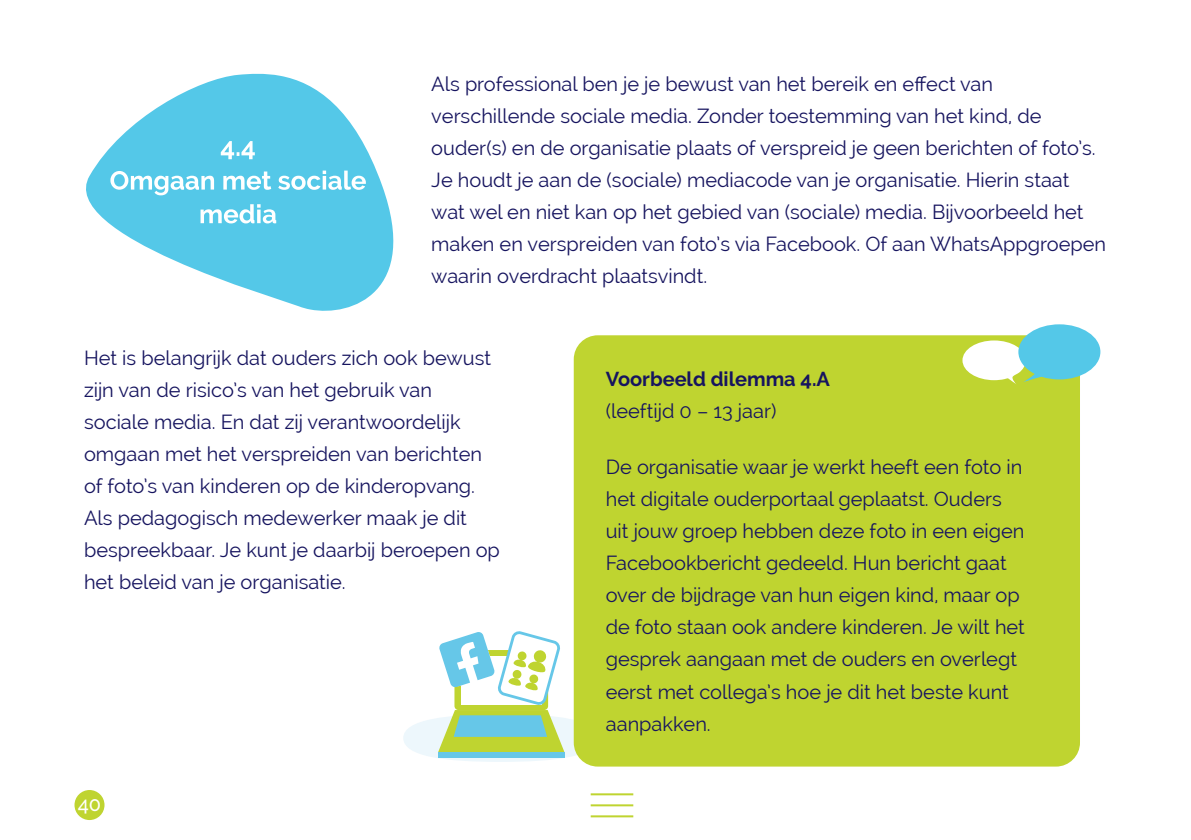
<style>
.page{position:relative;width:1191px;height:840px;background:#fff}
.page>*{position:absolute;margin:0;border:0;box-sizing:border-box;transform-origin:0 0}
.t1{font:700 26px/33.6px "Raleway";color:#fff;text-align:center}
.t2{font:20px/32px "Raleway";color:#16145f}
.t3{font:700 20px "Raleway";color:#16145f}
.t4{font:500 20px "Raleway";color:#fff}
</style>
<div class="page">
<div style="left:74px;top:789px;width:30px;height:30px;background:#bfd430;border-radius:50%"></div>
<hr style="left:590px;top:792px;width:43px;height:2px;background:#bfd430">
<hr style="left:590px;top:803px;width:43px;height:2px;background:#bfd430">
<hr style="left:590px;top:814px;width:43px;height:2px;background:#bfd430">
<div style="left:403px;top:713px;width:194px;height:48px;background:#edf7fc;border-radius:50%"></div>
<div style="left:438px;top:751px;width:126px;height:6px;background:#66c7e8"></div>
<svg style="left:438px;top:631px;width:126px;height:120px"></svg>
<div style="left:574px;top:335px;width:506px;height:431px;background:#bfd430;border-radius:24px"></div>
<svg style="left:86px;top:73px;width:308px;height:238px;fill:#54c8e8"></svg>
<svg style="left:962px;top:324px;width:138px;height:60px"></svg>
<h1 class="t1" style="left:110px;top:130px;width:258px">4.4<br>Omgaan met sociale media</h1>
<p class="t2" style="left:431px;top:68px;width:676px">Als professional ben je je bewust van het bereik en effect van verschillende sociale media. Zonder toestemming van het kind, de ouder(s) en de organisatie plaats of verspreid je geen berichten of foto’s.<br>Je houdt je aan de (sociale) mediacode van je organisatie. Hierin staat wat wel en niet kan op het gebied van (sociale) media. Bijvoorbeeld het maken en verspreiden van foto’s via Facebook. Of aan WhatsAppgroepen waarin overdracht plaatsvindt.</p>
<p class="t2" style="left:84px;top:341px;width:417px">Het is belangrijk dat ouders zich ook bewust zijn van de risico’s van het gebruik van sociale media. En dat zij verantwoordelijk omgaan met het verspreiden van berichten of foto’s van kinderen op de kinderopvang.<br>Als pedagogisch medewerker maak je dit bespreekbaar. Je kunt je daarbij beroepen op het beleid van je organisatie.</p>
<p class="t4" style="left:78px;top:791px;width:25px">40</p>
<p class="t3" style="left:606px;top:367px;width:226px">Voorbeeld dilemma 4.A</p>
<p class="t2" style="left:606px;top:395px;width:172px">(leeftijd 0 – 13 jaar)</p>
<p class="t2" style="left:606px;top:451px;width:420px">De organisatie waar je werkt heeft een foto in het digitale ouderportaal geplaatst. Ouders uit jouw groep hebben deze foto in een eigen Facebookbericht gedeeld. Hun bericht gaat over de bijdrage van hun eigen kind, maar op de foto staan ook andere kinderen. Je wilt het gesprek aangaan met de ouders en overlegt eerst met collega’s hoe je dit het beste kunt aanpakken.</p>
</div>
